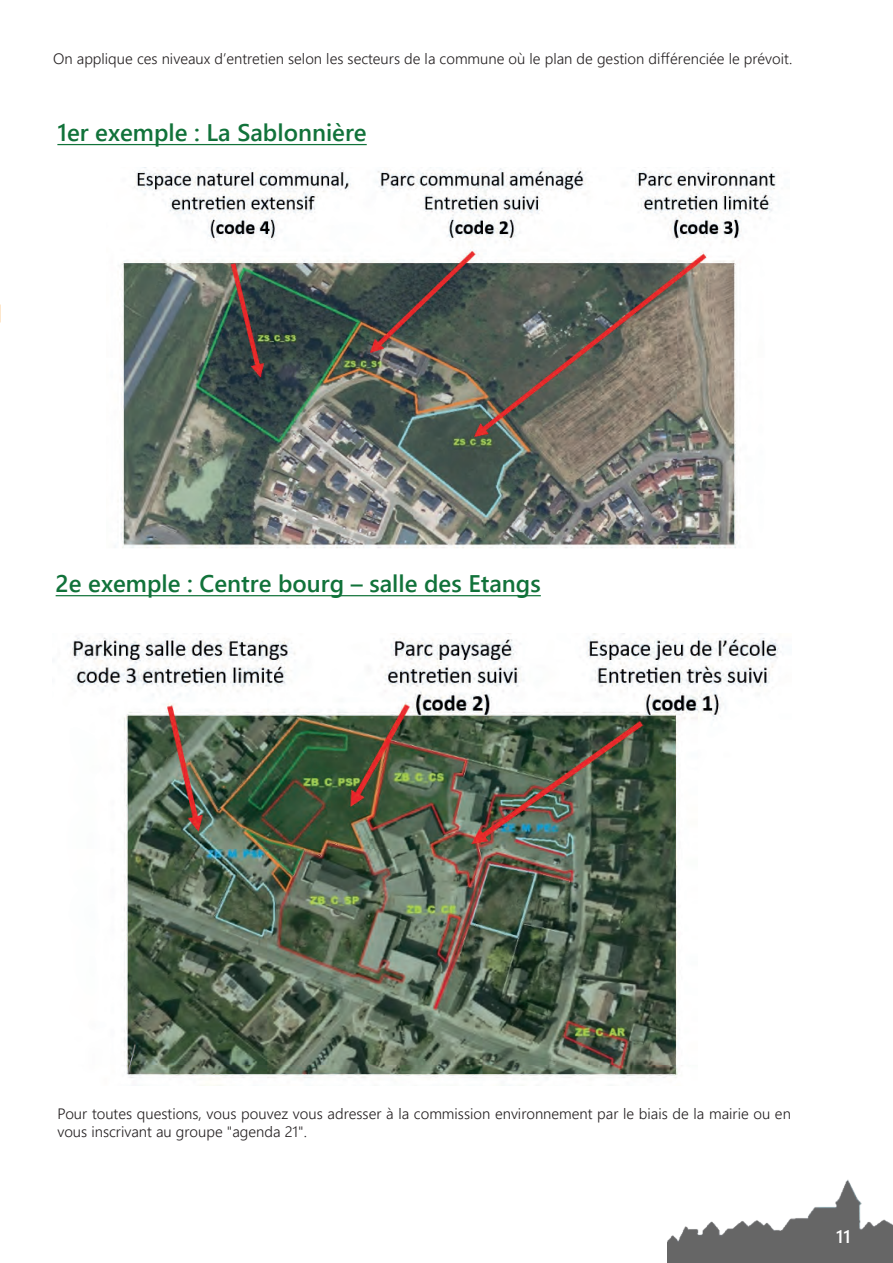
<style>
.page{position:relative;width:893px;height:1263px;background:#fff}
.page>*{position:absolute;margin:0;border:0;box-sizing:border-box;transform-origin:0 0}
.t1{font:700 24px "Yu Gothic UI";color:#11723a}
.t2{font:600 18px "Yu Gothic UI";color:#fff}
.t3{font:300 15px/18px "Yu Gothic UI";color:#231f20}
</style>
<div class="page">
<img style="left:668px;top:1179px;width:225px;height:84px">
<hr style="left:57px;top:144px;width:310px;height:1px;background:#11723a">
<img style="left:121px;top:168px;width:655px;height:381px">
<hr style="left:56px;top:595px;width:485px;height:1px;background:#11723a">
<img style="left:70px;top:634px;width:713px;height:444px">
<p class="t3" style="left:53px;top:48px;width:741px">On applique ces niveaux d’entretien selon les secteurs de la commune où le plan de gestion différenciée le prévoit.</p>
<h1 class="t1" style="left:57px;top:119px;width:311px">1er exemple : La Sablonnière</h1>
<h1 class="t1" style="left:56px;top:570px;width:487px">2e exemple : Centre bourg – salle des Etangs</h1>
<p class="t3" style="left:57px;top:1102px;width:735px">Pour toutes questions, vous pouvez vous adresser à la commission environnement par le biais de la mairie ou en vous inscrivant au groupe "agenda 21".</p>
<p class="t2" style="left:836px;top:1227px;width:16px">11</p>
</div>
